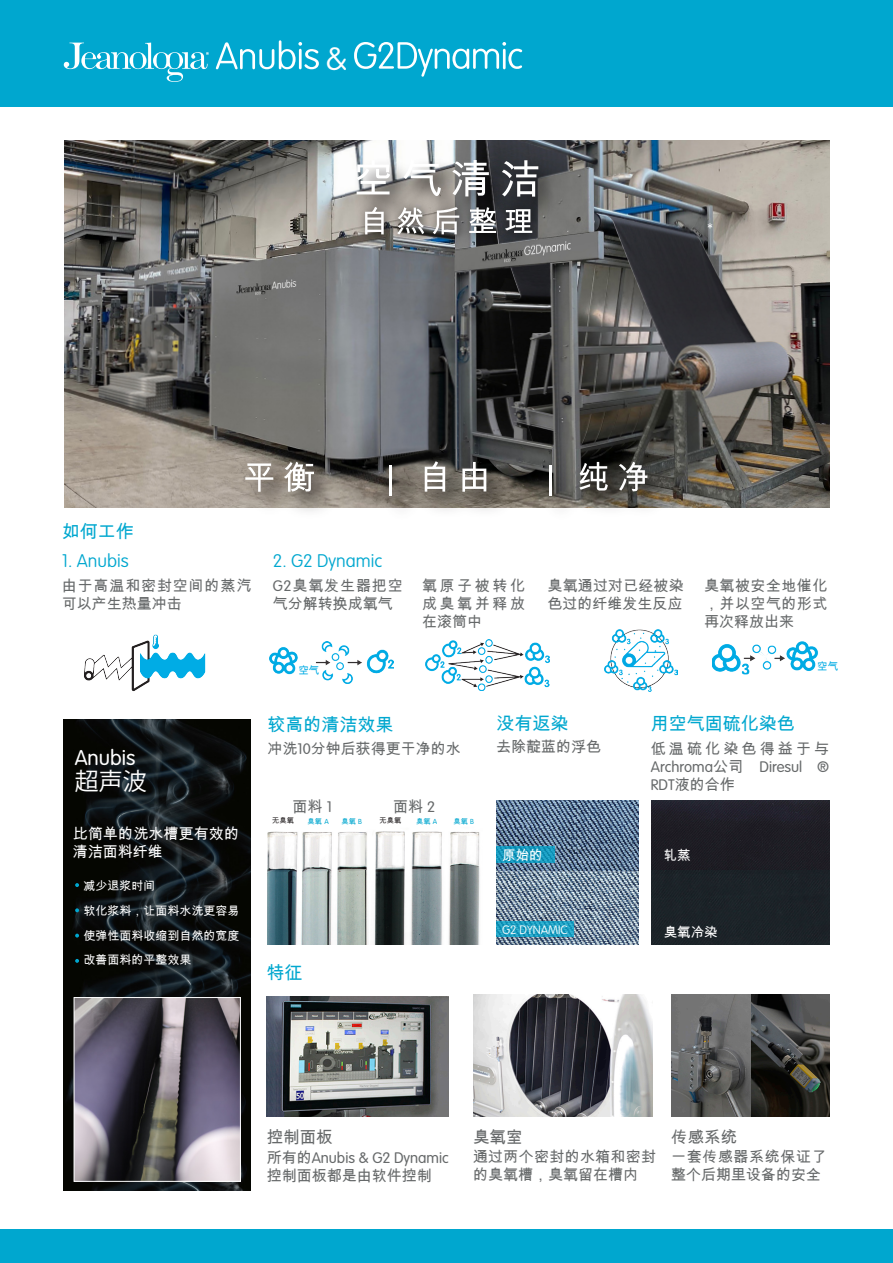
<style>
.page{position:relative;width:893px;height:1263px;background:#fff}
.page>*{position:absolute;margin:0;border:0;box-sizing:border-box;transform-origin:0 0}
.t1{font:100 31.8px "VAG Rounded Std";color:#fff}
.t2{font:24px "Koz Go Pr 6 N";color:#fff}
.t3{font:300 21px "VAG Rounded Std";color:#fff}
.t4{font:18px "Arial Unicode MS";color:#00a7cf}
.t5{font:100 18px "VAG Rounded Std";color:#00a7cf}
.t6{font:16.5px "Arial Unicode MS";color:#66696a}
.t7{font:15px/18px "Arial Unicode MS";color:#66696a}
.t8{font:15px/18px "Arial Unicode MS";letter-spacing:.02em;color:#66696a}
.t9{font:300 15px "VAG Rounded Std";color:#66696a}
.t10{font:15px/18px "Arial Unicode MS";letter-spacing:.055em;color:#66696a}
.t11{font:15px/18px "Arial Unicode MS";letter-spacing:.005em;color:#fff}
.t12{font:15px "Arial Unicode MS";letter-spacing:.21em;color:#66696a}
.t13{font:13.5px "Arial Unicode MS";color:#fff}
.t14{font:12px/24.9px "Arial Unicode MS";color:#fff}
.t15{font:100 12px "VAG Rounded Std";color:#fff}
.t16{font:10.5px "Arial Unicode MS";color:#00abe4}
.t17{font:7.2px "Arial Unicode MS";letter-spacing:.025em;color:#00a7cf}
.t18{font:7.2px "Arial Unicode MS";letter-spacing:.025em;color:#231f20}
.s1{font-family:"VAG Rounded Std";font-weight:300}
.s2{font-family:"Arial Unicode MS";font-weight:400}
</style>
<div class="page">
<div style="left:0;top:1229px;width:893px;height:34px;background:#00a7cf"></div>
<div style="left:0;top:0;width:893px;height:106px;background:#00a7cf"></div>
<img style="left:65px;top:140px;width:764px;height:368px">
<svg style="left:64px;top:43px;width:145px;height:39px"></svg>
<svg style="left:216px;top:40px;width:103px;height:29px"></svg>
<svg style="left:354px;top:42px;width:168px;height:35px"></svg>
<img style="left:233px;top:449px;width:448px;height:62px">
<svg style="left:245px;top:463px;width:28px;height:29px"></svg>
<svg style="left:284px;top:462px;width:30px;height:30px"></svg>
<hr style="left:390px;top:466px;width:2px;height:30px;background:#fff">
<svg style="left:425px;top:461px;width:20px;height:31px"></svg>
<svg style="left:462px;top:462px;width:24px;height:30px"></svg>
<hr style="left:549px;top:466px;width:2px;height:30px;background:#fff">
<svg style="left:579px;top:462px;width:29px;height:29px"></svg>
<svg style="left:619px;top:462px;width:28px;height:29px"></svg>
<img style="left:345px;top:148px;width:225px;height:80px">
<svg style="left:356px;top:160px;width:34px;height:34px"></svg>
<svg style="left:403px;top:159px;width:38px;height:36px"></svg>
<svg style="left:452px;top:160px;width:37px;height:35px"></svg>
<svg style="left:502px;top:160px;width:36px;height:35px"></svg>
<svg style="left:708px;top:223px;width:4px;height:5px"></svg>
<img style="left:353px;top:195px;width:194px;height:54px">
<svg style="left:365px;top:207px;width:19px;height:27px"></svg>
<svg style="left:397px;top:207px;width:27px;height:27px"></svg>
<svg style="left:433px;top:207px;width:26px;height:27px"></svg>
<svg style="left:469px;top:207px;width:27px;height:26px"></svg>
<svg style="left:505px;top:209px;width:27px;height:24px"></svg>
<img style="left:267px;top:831px;width:213px;height:113px">
<img style="left:496px;top:800px;width:143px;height:72px">
<img style="left:496px;top:872px;width:143px;height:72px">
<svg style="left:496px;top:921px;width:78px;height:16px"></svg>
<svg style="left:496px;top:846px;width:58px;height:16px"></svg>
<img style="left:652px;top:800px;width:177px;height:70px">
<div style="left:652px;top:870px;width:177px;height:74px;background:#1c2328"></div>
<img style="left:426px;top:640px;width:124px;height:50px">
<img style="left:605px;top:630px;width:72px;height:62px">
<img style="left:84px;top:634px;width:122px;height:58px">
<img style="left:64px;top:719px;width:187px;height:471px">
<img style="left:473px;top:994px;width:179px;height:122px">
<img style="left:671px;top:994px;width:81px;height:122px">
<img style="left:752px;top:994px;width:78px;height:122px">
<img style="left:267px;top:996px;width:181px;height:120px">
<img style="left:76px;top:999px;width:163px;height:181px">
<div style="left:74px;top:997px;width:167px;height:185px;border:1px solid #fff"></div>
<img style="left:712px;top:641px;width:106px;height:33px">
<img style="left:270px;top:641px;width:123px;height:42px">
<svg style="left:295px;top:660px;width:26px;height:23px"></svg>
<svg style="left:75px;top:883px;width:4px;height:4px"></svg>
<svg style="left:75px;top:908px;width:4px;height:4px"></svg>
<svg style="left:75px;top:934px;width:4px;height:3px"></svg>
<svg style="left:75px;top:959px;width:4px;height:4px"></svg>
<h1 class="t1" style="left:326px;top:40px;width:23px">&amp;</h1>
<p class="t4" style="left:62px;top:519px;width:73px">如何工作</p>
<p class="t5" style="left:62px;top:550px;width:68px">1. Anubis</p>
<p class="t5" style="left:273px;top:550px;width:111px">2. G2 Dynamic</p>
<p class="t10" style="left:62px;top:576px;width:191px">由于高温和密封空间的蒸汽可以产生热量冲击</p>
<p class="t7" style="left:273px;top:577px;width:131px"><span class="s1">G2</span>臭氧发生器把空气分解转换成氧气</p>
<p class="t7" style="left:422px;top:576px;width:105px;text-align:justify">氧原子被转化成臭氧并释放在滚筒中</p>
<p class="t7" style="left:704px;top:576px;width:125px;text-align:justify">臭氧被安全地催化，并以空气的形式再次释放出来</p>
<p class="t7" style="left:548px;top:576px;width:138px">臭氧通过对已经被染色过的纤维发生反应</p>
<p class="t16" style="left:298px;top:662px;width:22px">空气</p>
<p class="t16" style="left:817px;top:658px;width:22px">空气</p>
<h3 class="t3" style="left:75px;top:745px;width:62px">Anubis</h3>
<h2 class="t2" style="left:75px;top:768px;width:73px">超声波</h2>
<p class="t11" style="left:73px;top:825px;width:168px">比简单的洗水槽更有效的清洁面料纤维</p>
<p class="t14" style="left:83px;top:873px;width:158px">减少退浆时间<br>软化浆料，让面料水洗更容易使弹性面料收缩到自然的宽度改善面料的平整效果</p>
<p class="t4" style="left:268px;top:712px;width:127px">较高的清洁效果</p>
<p class="t4" style="left:496px;top:711px;width:73px">没有返染</p>
<p class="t4" style="left:651px;top:711px;width:145px">用空气固硫化染色</p>
<p class="t7" style="left:268px;top:739px;width:195px">冲洗<span class="s1">10</span>分钟后获得更干净的水</p>
<p class="t7" style="left:293px;top:798px;width:41px">面料 <span class="s1">1</span></p>
<p class="t7" style="left:393px;top:798px;width:44px">面料 <span class="s1">2</span></p>
<p class="t18" style="left:272px;top:815px;width:23px">无臭氧</p>
<p class="t17" style="left:308px;top:816px;width:23px">臭氧 <span class="s1">A</span></p>
<p class="t17" style="left:341px;top:816px;width:22px">臭氧 <span class="s1">B</span></p>
<p class="t18" style="left:379px;top:815px;width:23px">无臭氧</p>
<p class="t17" style="left:416px;top:816px;width:23px">臭氧 <span class="s1">A</span></p>
<p class="t17" style="left:453px;top:816px;width:22px">臭氧 <span class="s1">B</span></p>
<p class="t7" style="left:496px;top:737px;width:106px">去除靛蓝的浮色</p>
<p class="t13" style="left:502px;top:845px;width:42px">原始的</p>
<p class="t4" style="left:266px;top:959px;width:37px">特征</p>
<p class="t15" style="left:502px;top:922px;width:67px">G2 DYNAMIC</p>
<p class="t12" style="left:651px;top:738px;width:180px">低温硫化染色得益于与</p>
<p class="t9" style="left:651px;top:758px;width:180px">Archroma<span class="s2">公司</span> Diresul ®</p>
<p class="t7" style="left:651px;top:775px;width:85px"><span class="s1">RDT</span>液的合作</p>
<p class="t13" style="left:664px;top:846px;width:28px">轧蒸</p>
<p class="t13" style="left:664px;top:922px;width:55px">臭氧冷染</p>
<p class="t6" style="left:267px;top:1125px;width:67px">控制面板</p>
<p class="t9" style="left:267px;top:1149px;width:184px"><span class="s2">所有的</span>Anubis &amp; G2 Dynamic</p>
<p class="t7" style="left:267px;top:1166px;width:167px">控制面板都是由软件控制</p>
<p class="t6" style="left:473px;top:1125px;width:51px">臭氧室</p>
<p class="t8" style="left:473px;top:1147px;width:185px">通过两个密封的水箱和密封的臭氧槽，臭氧留在槽内</p>
<p class="t6" style="left:671px;top:1125px;width:67px">传感系统</p>
<p class="t8" style="left:671px;top:1147px;width:157px">一套传感器系统保证了整个后期里设备的安全</p>
</div>
